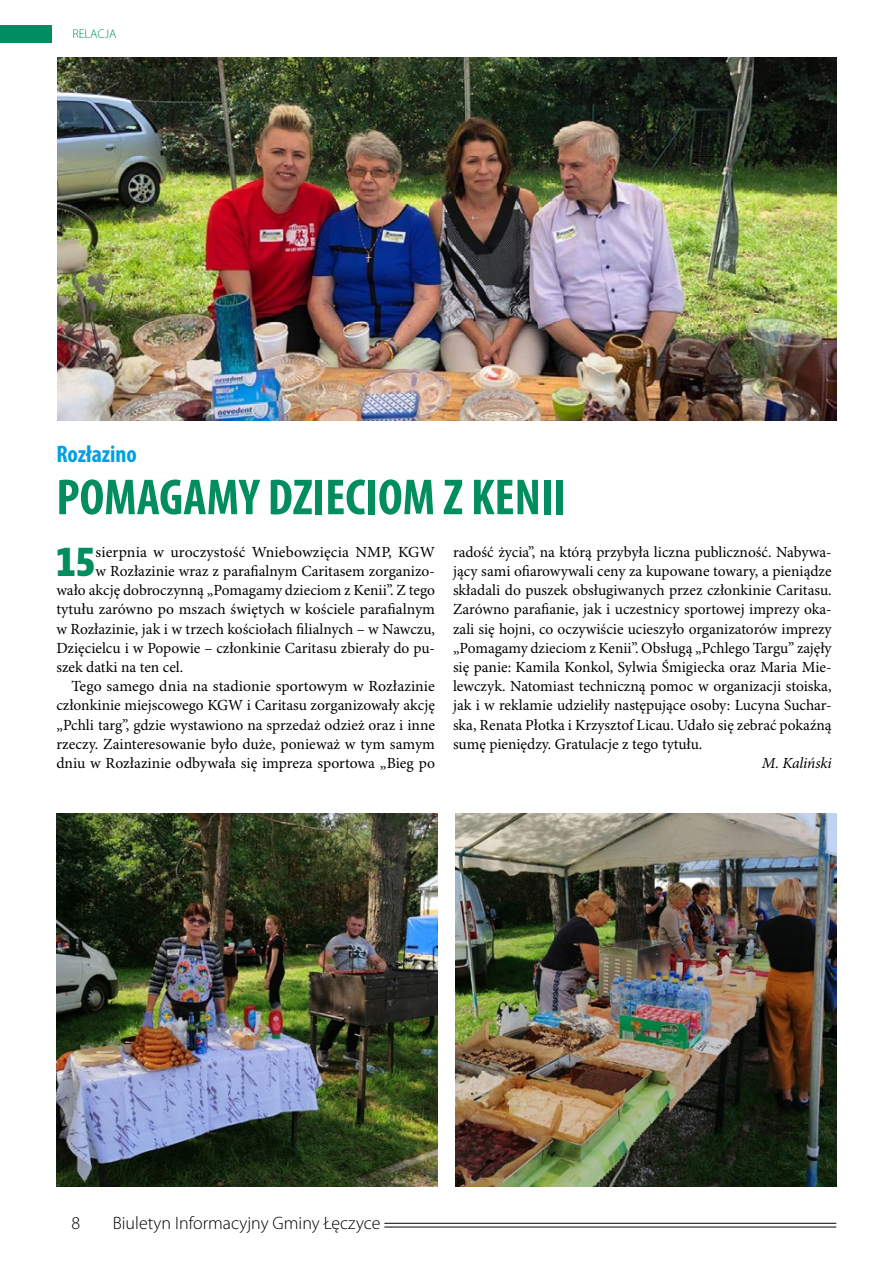
<style>
.page{position:relative;width:893px;height:1263px;background:#fff}
.page>*{position:absolute;margin:0;border:0;box-sizing:border-box;transform-origin:0 0}
.t1{font:700 condensed 51px "Myriad Pro";color:#018d5f}
.t2{font:700 condensed 40.95px "Bernino Sans";color:#018d5f}
.t3{font:700 condensed 24px "Myriad Pro";color:#009fe3}
.t4{font:300 18px "Myriad Pro";color:#000}
.t5{font:15.45px/19.2px "Minion Pro";color:#000;text-align:justify}
.t6{font:italic 15.45px "Minion Pro";letter-spacing:-.015em;color:#000}
.t7{font:300 12.6px "Myriad Pro";color:#018d5f}
</style>
<div class="page">
<hr style="left:384px;top:1223px;width:452px;height:1px;background:#000">
<hr style="left:384px;top:1227px;width:452px;height:1px;background:#000">
<div style="left:0;top:26px;width:51px;height:17px;background:#018d5f"></div>
<img style="left:57px;top:58px;width:779px;height:363px">
<img style="left:56px;top:814px;width:381px;height:373px">
<img style="left:455px;top:814px;width:382px;height:373px">
<p class="t7" style="left:72px;top:27px;width:46px">RELACJA</p>
<h3 class="t3" style="left:56px;top:441px;width:82px">Rozłazino</h3>
<h1 class="t1" style="left:56px;top:469px;width:511px">POMAGAMY DZIECIOM Z KENII</h1>
<h2 class="t2" style="left:55px;top:536px;width:42px">15</h2>
<p class="t5" style="left:96px;top:543px;width:341px">sierpnia w uroczystość Wniebowzięcia NMP, KGW</p>
<p class="t5" style="left:453px;top:543px;width:380px">radość życia”, na którą przybyła liczna publiczność. Nabywa&shy;jący sami ofiarowywali ceny za kupowane towary, a pieniądze składali do puszek obsługiwanych przez członkinie Caritasu.<br>Zarówno parafianie, jak i uczestnicy sportowej imprezy oka&shy;zali się hojni, co oczywiście ucieszyło organizatorów imprezy „Pomagamy dzieciom z Kenii”. Obsługą „Pchlego Targu” zajęły się panie: Kamila Konkol, Sylwia Śmigiecka oraz Maria Mie&shy;lewczyk. Natomiast techniczną pomoc w organizacji stoiska, jak i w reklamie udzieliły następujące osoby: Lucyna Suchar&shy;ska, Renata Płotka i Krzysztof Licau. Udało się zebrać pokaźną sumę pieniędzy. Gratulacje z tego tytułu.</p>
<p class="t6" style="left:762px;top:754px;width:71px">M. Kaliński</p>
<p class="t5" style="left:96px;top:562px;width:341px">w Rozłazinie wraz z parafialnym Caritasem zorganizo-</p>
<p class="t5" style="left:56px;top:581px;width:380px">wało akcję dobroczynną „Pomagamy dzieciom z Kenii”. Z tego</p>
<p class="t5" style="left:56px;top:600px;width:380px">tytułu zarówno po mszach świętych w kościele parafialnym</p>
<p class="t5" style="left:56px;top:620px;width:380px">w Rozłazinie, jak i w trzech kościołach filialnych – w Nawczu,</p>
<p class="t5" style="left:56px;top:639px;width:380px">Dzięcielcu i w Popowie – członkinie Caritasu zbierały do pu-</p>
<p class="t5" style="left:56px;top:658px;width:128px">szek datki na ten cel.</p>
<p class="t5" style="left:71px;top:677px;width:365px">Tego samego dnia na stadionie sportowym w Rozłazinie</p>
<p class="t5" style="left:56px;top:696px;width:380px">członkinie miejscowego KGW i Caritasu zorganizowały akcję</p>
<p class="t5" style="left:56px;top:716px;width:380px">„Pchli targ”, gdzie wystawiono na sprzedaż odzież oraz i inne</p>
<p class="t5" style="left:56px;top:735px;width:380px">rzeczy. Zainteresowanie było duże, ponieważ w tym samym</p>
<p class="t5" style="left:56px;top:754px;width:380px">dniu w Rozłazinie odbywała się impreza sportowa „Bieg po</p>
<p class="t4" style="left:71px;top:1213px;width:10px">8</p>
<p class="t4" style="left:113px;top:1213px;width:269px">Biuletyn Informacyjny Gminy Łęczyce</p>
</div>
